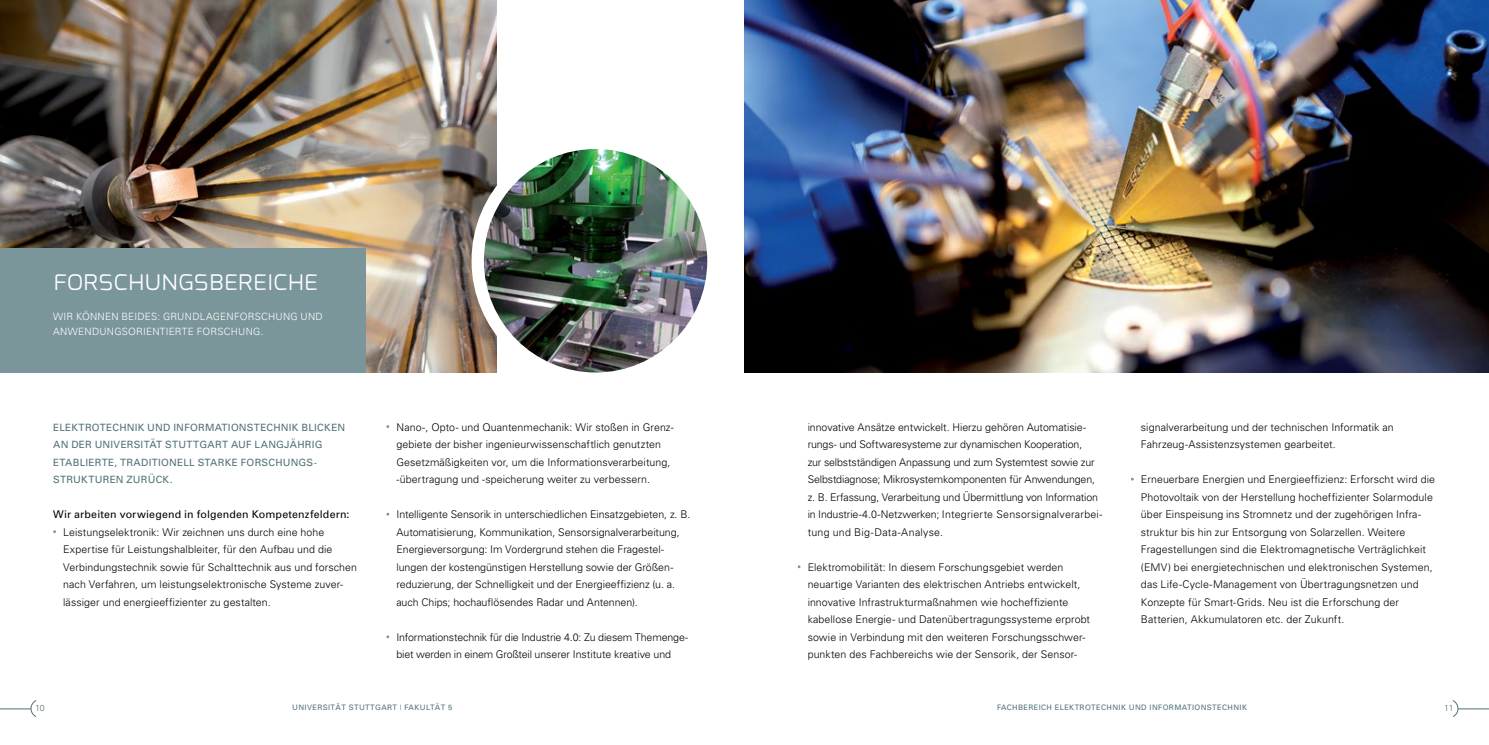
<style>
.page{position:relative;width:1489px;height:745px;background:#fff}
.page>*{position:absolute;margin:0;border:0;box-sizing:border-box;transform-origin:0 0}
.t1{font:300 27.5px "Exo";color:#fff}
.t2{font:300 10.62px/17.5px "Univers";letter-spacing:.005em;color:#000}
.t3{font:300 10.62px/17.5px "Univers";letter-spacing:-.015em;color:#000}
.t4{font:10.62px "Univers";letter-spacing:.015em;color:#000}
.t5{font:10px/17.5px "Univers";letter-spacing:.025em;color:#507177}
.t6{font:300 10px "Univers";color:#fff}
.t7{font:300 8.75px "Univers";color:#507177}
.t8{font:7.5px "Univers";letter-spacing:.05em;color:#507177}
</style>
<div class="page">
<hr style="left:0;top:708px;width:31px;height:1px;background:#507177">
<svg style="left:31px;top:700px;width:6px;height:16px"></svg>
<hr style="left:1457px;top:708px;width:31px;height:1px;background:#507177">
<svg style="left:1452px;top:700px;width:5px;height:16px"></svg>
<img style="left:744px;top:0;width:744px;height:372px">
<img style="left:0;top:0;width:496px;height:372px">
<div style="left:0;top:248px;width:365px;height:124px;background:#7a969b"></div>
<svg style="left:471px;top:136px;width:124px;height:237px"></svg>
<img style="left:484px;top:149px;width:223px;height:223px;border-radius:112px">
<h1 class="t1" style="left:53px;top:262px;width:266px">FORSCHUNGSBEREICHE</h1>
<p class="t6" style="left:53px;top:310px;width:8px">wir</p>
<p class="t6" style="left:76px;top:310px;width:22px">können</p>
<p class="t6" style="left:121px;top:310px;width:7px">beides</p>
<p class="t6" style="left:157px;top:310px;width:14px">: grundlagenforschung</p>
<p class="t6" style="left:300px;top:310px;width:8px">und</p>
<p class="t6" style="left:53px;top:325px;width:8px">anwendungsorientierte</p>
<p class="t6" style="left:197px;top:325px;width:8px">forschung</p>
<p class="t6" style="left:261px;top:325px;width:4px">.</p>
<p class="t5" style="left:53px;top:418px;width:293px">ELEKTROTECHNIK UND I NFORMATIONSTECHNIK BLICKEN AN DER U NIVERSITÄT STUTTGART AUF LANGJÄHRIG ETABLIERTE, TRADITIONELL STARKE FORSCHUNGS-STRUKTUREN ZURÜCK.</p>
<p class="t4" style="left:53px;top:507px;width:298px">WIR ARBEITEN VORWIEGEND IN FOLGENDEN KOMPETENZFELDERN:</p>
<p class="t2" style="left:63px;top:522px;width:295px">Leistungselektronik: Wir zeichnen uns durch eine hohe Expertise für Leistungshalbleiter, für den Aufbau und die Verbindungstechnik sowie für Schalttechnik aus und forschen nach Verfahren, um leistungselektronische Systeme zuver&shy;lässiger und energieeffizienter zu gestalten.</p>
<p class="t2" style="left:396px;top:417px;width:277px">Nano-, Opto- und Quantenmechanik: Wir stoßen in Grenz-- gebiete der bisher ingenieurwissenschaftlich genutzten Gesetzmäßigkeiten vor, um die Informationsverarbeitung, -übertragung und -speicherung weiter zu verbessern.</p>
<p class="t2" style="left:396px;top:505px;width:295px">Intelligente Sensorik in unterschiedlichen Einsatzgebieten, z. B.<br>Automatisierung, Kommunikation, Sensorsignalverarbeitung, Energieversorgung: Im Vordergrund stehen die Fragestel&shy;lungen der kostengünstigen Herstellung sowie der Größen&shy;reduzierung, der Schnelligkeit und der Energieeffizienz (u. a. auch Chips; hochauflösendes Radar und Antennen).</p>
<p class="t3" style="left:396px;top:627px;width:293px">Informationstechnik für die Industrie 4.0: Zu diesem Themenge&shy;biet werden in einem Großteil unserer Institute kreative und</p>
<p class="t2" style="left:807px;top:417px;width:296px">innovative Ansätze entwickelt. Hierzu gehören Automatisie&shy;rungs- und Softwaresysteme zur dynamischen Kooperation,<br>zur selbstständigen Anpassung und zum Systemtest sowie zur Selbstdiagnose; Mikrosystemkomponenten für Anwendungen, z. B. Erfassung, Verarbeitung und Ü bermittlung von Information in Industrie-4.0-Netzwerken; Integrierte Sensorsignalverarbei&shy;tung und Big-Data-Analyse.</p>
<p class="t2" style="left:807px;top:557px;width:284px">Elektromobilität: In diesem Forschungsgebiet werden neuartige Varianten des elektrischen Antriebs entwickelt, innovative Infrastrukturmaßnahmen wie hocheffiziente kabellose Energie- und Datenübertragungssysteme erprobt sowie in Verbindung mit den weiteren Forschungsschwer&shy;punkten des Fachbereichs wie der Sensorik, der Sensor-</p>
<p class="t2" style="left:1140px;top:417px;width:254px">signalverarbeitung und der technischen Informatik an<br>Fahrzeug-Assistenzsystemen gearbeitet.</p>
<p class="t2" style="left:1140px;top:470px;width:295px">Erneuerbare Energien und Energieeffizienz: Erforscht wird die Photovoltaik von der Herstellung hocheffizienter Solarmodule über Einspeisung ins Stromnetz und der zugehörigen Infra&shy;struktur bis hin zur Entsorgung von Solarzellen. Weitere Fragestellungen sind die Elektromagnetische Verträglichkeit (EMV) bei energietechnischen und elektronischen Systemen, das Life-Cycle-Management von Ü bertragungsnetzen und Konzepte für Smart-Grids. Neu ist die Erforschung der Batterien, Akkumulatoren etc. der Zukunft.</p>
<p class="t7" style="left:35px;top:702px;width:11px">10</p>
<p class="t8" style="left:292px;top:702px;width:162px">UNIVERSITÄT STUTTGART | FAKULTÄT 5</p>
<p class="t8" style="left:997px;top:702px;width:251px">FACHBEREICH ELEKTROTECHNIK UND INFORMATIONSTECHNIK</p>
<p class="t7" style="left:1443px;top:702px;width:11px">11</p>
</div>
